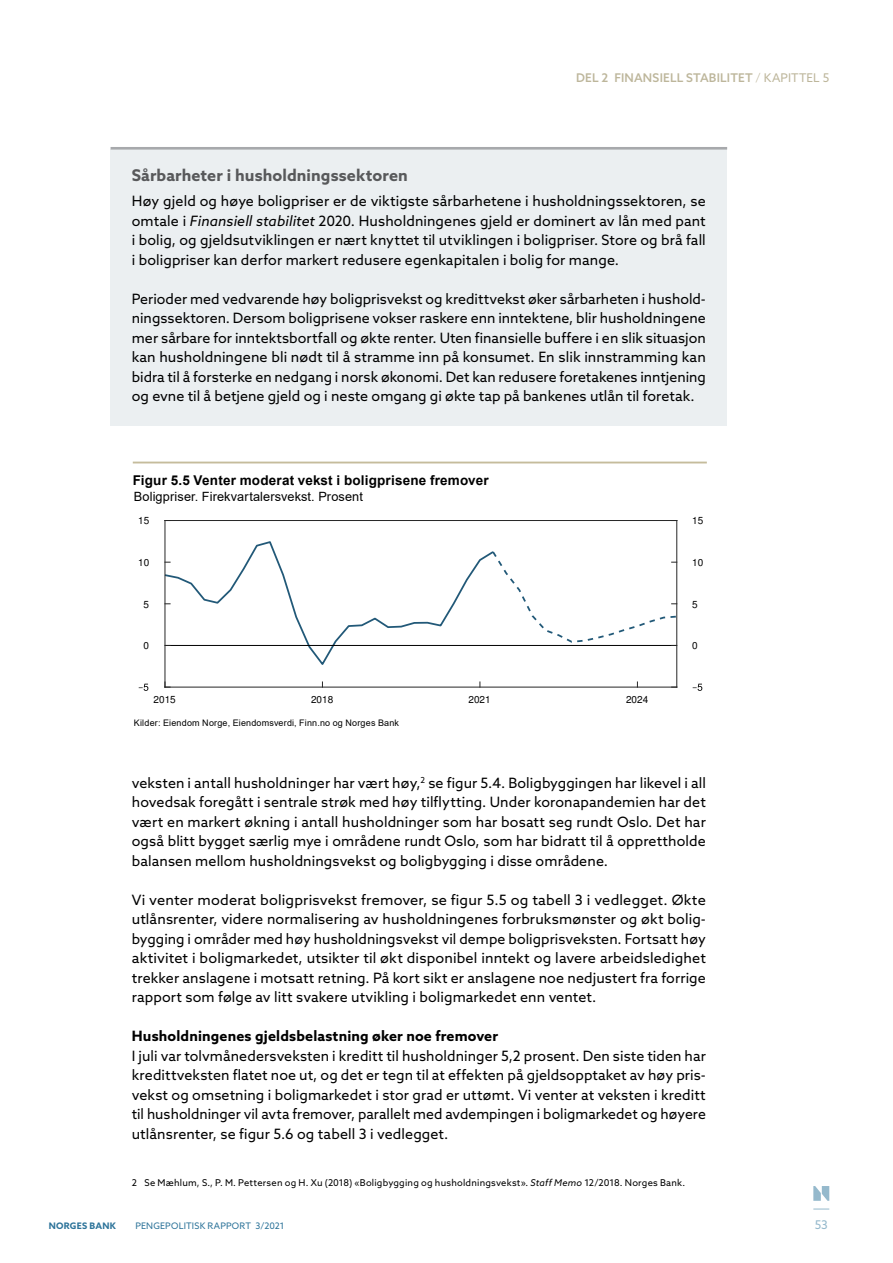
<style>
.page{position:relative;width:893px;height:1263px;background:#fff}
.page>*{position:absolute;margin:0;border:0;box-sizing:border-box;transform-origin:0 0}
.Tittel2_boks{font:700 16.2px "Azo Sans";letter-spacing:.005em;color:#58595b}
.Brtekst{font:14.25px/19.5px "Azo Sans";letter-spacing:.005em;color:#000;text-align:justify}
.Tittel3{font:700 14.25px "Azo Sans";letter-spacing:.01em;color:#000}
.Figur_Tittel1_kap5{font:700 13.5px "Arial";letter-spacing:.015em;color:#000}
.Figur_Tittel2{font:12.75px "Arial";letter-spacing:.01em;color:#000}
.t1{font:500 12px "Azo Sans";letter-spacing:.015em;color:#bdb69b}
.t2{font:12px "Azo Sans";color:#95b9cc}
.t3{font:10.05px "Helvetica";color:#000}
.Fotnote{font:9.3px "Azo Sans";letter-spacing:.02em;color:#000}
.Figur_Kilde{font:9px "Arial";letter-spacing:.02em;color:#000}
.t4{font:9px "Azo Sans";letter-spacing:.015em;color:#2c7399}
.t5{font:700 9px "Azo Sans";letter-spacing:.03em;color:#2c7399}
.s1{font-weight:300}
.s2{font-weight:400}
.s3{font-style:italic}
</style>
<div class="page">
<hr style="left:133px;top:462px;width:574px;height:1px;background:#c5bc9c">
<img style="left:170px;top:681px;width:506px;height:6px">
<hr style="left:165px;top:687px;width:512px;height:1px;background:#262626">
<hr style="left:165px;top:520px;width:1px;height:167px;background:#262626">
<svg style="left:165px;top:682px;width:5px;height:6px"></svg>
<hr style="left:165px;top:520px;width:512px;height:1px;background:#262626">
<hr style="left:676px;top:520px;width:1px;height:167px;background:#262626">
<svg style="left:164px;top:540px;width:514px;height:127px"></svg>
<svg style="left:139px;top:684px;width:9px;height:7px"></svg>
<svg style="left:693px;top:684px;width:9px;height:7px"></svg>
<div style="left:111px;top:149px;width:616px;height:276px;background:#ebeff1"></div>
<hr style="left:111px;top:147px;width:616px;height:3px;background:#a7a9ac">
<svg style="left:813px;top:1208px;width:16px;height:1px"></svg>
<svg style="left:813px;top:1186px;width:16px;height:15px"></svg>
<p class="t1" style="left:576px;top:69px;width:255px">DEL 2 FINANSIELL STABILITET <span class="s1">/</span> <span class="s2">KAPITTEL 5</span></p>
<h2 class="Tittel2_boks" style="left:132px;top:164px;width:278px">Sårbarheter i husholdningssektoren</h2>
<p class="Brtekst" style="left:132px;top:191px;width:575px">Høy gjeld og høye boligpriser er de viktigste sårbarhetene i husholdningssektoren, se omtale i <span class="s3">Finansiell stabilitet</span> 2020. Husholdningenes gjeld er dominert av lån med pant i bolig, og gjeldsutviklingen er nært knyttet til utviklingen i boligpriser. Store og brå fall i boligpriser kan derfor markert redusere egenkapitalen i bolig for mange.</p>
<p class="Brtekst" style="left:132px;top:289px;width:576px">Perioder med vedvarende høy boligprisvekst og kredittvekst øker sårbarheten i hushold&shy;ningssektoren. Dersom boligprisene vokser raskere enn inntektene, blir husholdningene mer sårbare for inntektsbortfall og økte renter. Uten finansielle buffere i en slik situasjon kan husholdningene bli nødt til å stramme inn på konsumet. En slik innstramming kan bidra til å forsterke en nedgang i norsk økonomi. Det kan redusere foretakenes inntjening og evne til å betjene gjeld og i neste omgang gi økte tap på bankenes utlån til foretak.</p>
<p class="Figur_Tittel1_kap5" style="left:133px;top:470px;width:357px">Figur 5.5 Venter moderat vekst i boligprisene fremover</p>
<p class="Figur_Tittel2" style="left:134px;top:488px;width:231px">Boligpriser. Firekvartalersvekst. Prosent</p>
<p class="t3" style="left:138px;top:515px;width:13px">15</p>
<p class="t3" style="left:138px;top:556px;width:13px">10</p>
<p class="t3" style="left:144px;top:598px;width:7px">5</p>
<p class="t3" style="left:144px;top:640px;width:7px">0</p>
<p class="t3" style="left:154px;top:694px;width:24px">2015</p>
<p class="t3" style="left:311px;top:694px;width:24px">2018</p>
<p class="t3" style="left:468px;top:694px;width:24px">2021</p>
<p class="t3" style="left:626px;top:694px;width:24px">2024</p>
<p class="Figur_Kilde" style="left:134px;top:716px;width:267px">Kilder: Eiendom Norge, Eiendomsverdi, Finn.no og Norges Bank</p>
<p class="t3" style="left:692px;top:515px;width:13px">15</p>
<p class="t3" style="left:692px;top:556px;width:13px">10</p>
<p class="t3" style="left:692px;top:598px;width:7px">5</p>
<p class="t3" style="left:692px;top:640px;width:7px">0</p>
<p class="Brtekst" style="left:132px;top:773px;width:576px">veksten i antall husholdninger har vært høy,<sup>2</sup> se figur 5.4. Boligbyggingen har likevel i all hovedsak foregått i sentrale strøk med høy tilflytting. Under koronapandemien har det vært en markert økning i antall husholdninger som har bosatt seg rundt Oslo. Det har også blitt bygget særlig mye i områdene rundt Oslo, som har bidratt til å opprettholde balansen mellom husholdningsvekst og boligbygging i disse områdene.</p>
<p class="Brtekst" style="left:132px;top:890px;width:576px">Vi venter moderat boligprisvekst fremover, se figur 5.5 og tabell 3 i vedlegget. Økte utlånsrenter, videre normalisering av husholdningenes forbruksmønster og økt bolig&shy;bygging i områder med høy husholdningsvekst vil dempe boligprisveksten. Fortsatt høy aktivitet i boligmarkedet, utsikter til økt disponibel inntekt og lavere arbeidsledighet trekker anslagene i motsatt retning. På kort sikt er anslagene noe nedjustert fra forrige rapport som følge av litt svakere utvikling i boligmarkedet enn ventet.</p>
<h3 class="Tittel3" style="left:132px;top:1027px;width:368px">Husholdningenes gjeldsbelastning øker noe fremover</h3>
<p class="Brtekst" style="left:132px;top:1046px;width:576px">I juli var tolvmånedersveksten i kreditt til husholdninger 5,2 prosent. Den siste tiden har kredittveksten flatet noe ut, og det er tegn til at effekten på gjeldsopptaket av høy pris&shy;vekst og omsetning i boligmarkedet i stor grad er uttømt. Vi venter at veksten i kreditt til husholdninger vil avta fremover, parallelt med avdempingen i boligmarkedet og høyere utlånsrenter, se figur 5.6 og tabell 3 i vedlegget.</p>
<p class="Fotnote" style="left:132px;top:1177px;width:555px">2 Se Mæhlum, S., P. M. Pettersen og H. Xu (2018) «Boligbygging og husholdningsvekst». <span class="s3">Staff Memo</span> 12/2018. Norges Bank.</p>
<p class="t5" style="left:49px;top:1220px;width:68px">NORGES BANK</p>
<p class="t4" style="left:135px;top:1220px;width:151px">PENGEPOLITISK RAPPORT 3/2021</p>
<p class="t2" style="left:815px;top:1217px;width:15px">53</p>
</div>
